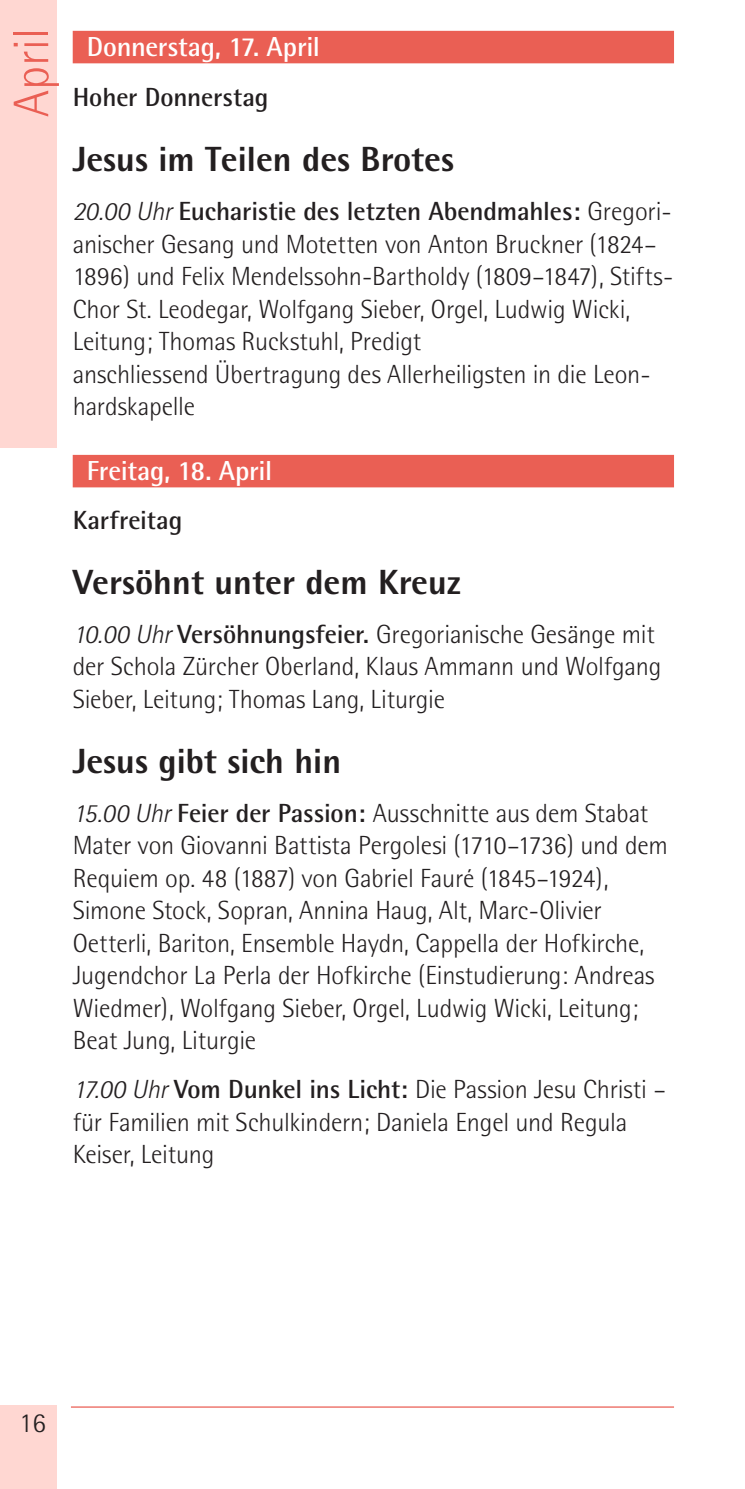
<style>
.page{position:relative;width:745px;height:1489px;background:#fff}
.page>*{position:absolute;margin:0;border:0;box-sizing:border-box;transform-origin:0 0}
.t1{font:300 50px "Rotis Semi Sans";color:#ea5f54}
.t2{font:800 35px "Rotis Semi Sans";color:#231f20}
.t3{font:700 27.5px "Rotis Semi Sans";letter-spacing:-.01em;color:#fff}
.t4{font:300 27.5px "Rotis Semi Sans";color:#231f20}
.t5{font:300 26.25px/32.5px "Rotis Semi Sans";letter-spacing:-.005em;color:#231f20}
.t6{font:700 26.25px "Rotis Semi Sans";letter-spacing:-.005em;color:#231f20}
.s1{font-style:italic}
.s2{font-weight:700}
</style>
<div class="page">
<div style="left:0;top:0;width:57px;height:448px;background:#ffd7d2"></div>
<div style="left:0;top:1405px;width:57px;height:83px;background:#ffd7d2"></div>
<hr style="left:71px;top:1406px;width:602px;height:1px;background:#ea5f54">
<div style="left:73px;top:31px;width:600px;height:32px;background:#ea5f54"></div>
<div style="left:73px;top:455px;width:600px;height:32px;background:#ea5f54"></div>
<h1 class="t1" style="left:3px;top:117px;width:90px;rotate:-90deg">April</h1>
<p class="t3" style="left:87px;top:30px;width:234px">Donnerstag, 17. April</p>
<p class="t6" style="left:73px;top:81px;width:197px">Hoher Donnerstag</p>
<h2 class="t2" style="left:73px;top:137px;width:383px">Jesus im Teilen des Brotes</h2>
<p class="t5" style="left:73px;top:195px;width:601px"><span class="s1">20.00 Uhr</span> <span class="s2">Eucharistie des letzten Abendmahles:</span> Gregori&shy;anischer Gesang und Motetten von Anton Bruckner (1824– 1896) und Felix Mendelssohn-Bartholdy (1809–1847), Stifts-Chor St. Leodegar, Wolfgang Sieber, Orgel, Ludwig Wicki, Leitung; Thomas Ruckstuhl, Predigt<br>anschliessend Übertragung des Allerheiligsten in die Leon&shy;hardskapelle</p>
<p class="t3" style="left:87px;top:454px;width:187px">Freitag, 18. April</p>
<p class="t6" style="left:73px;top:504px;width:111px">Karfreitag</p>
<h2 class="t2" style="left:73px;top:560px;width:389px">Versöhnt unter dem Kreuz</h2>
<p class="t5" style="left:73px;top:617px;width:590px"><span class="s1">10.00 Uhr</span> <span class="s2">Versöhnungsfeier.</span> Gregorianische Gesänge mit der Schola Zürcher Oberland, Klaus Ammann und Wolfgang<br>Sieber, Leitung; Thomas Lang, Liturgie</p>
<h2 class="t2" style="left:73px;top:738px;width:270px">Jesus gibt sich hin</h2>
<p class="t5" style="left:73px;top:796px;width:596px"><span class="s1">15.00 Uhr</span> <span class="s2">Feier der Passion:</span> Ausschnitte aus dem Stabat Mater von Giovanni Battista Pergolesi (1710–1736) und dem Requiem op. 48 (1887) von Gabriel Fauré (1845–1924), Simone Stock, Sopran, Annina Haug, Alt, Marc-Olivier Oetterli, Bariton, Ensemble Haydn, Cappella der Hofkirche, Jugendchor La Perla der Hofkirche (Einstudierung: Andreas Wiedmer), Wolfgang Sieber, Orgel, Ludwig Wicki, Leitung; Beat Jung, Liturgie</p>
<p class="t5" style="left:73px;top:1072px;width:594px"><span class="s1">17.00 Uhr</span> <span class="s2">Vom Dunkel ins Licht:</span> Die Passion Jesu Christi – für Familien mit Schulkindern; Daniela Engel und Regula<br>Keiser, Leitung</p>
<p class="t4" style="left:19px;top:1406px;width:28px">16</p>
</div>
